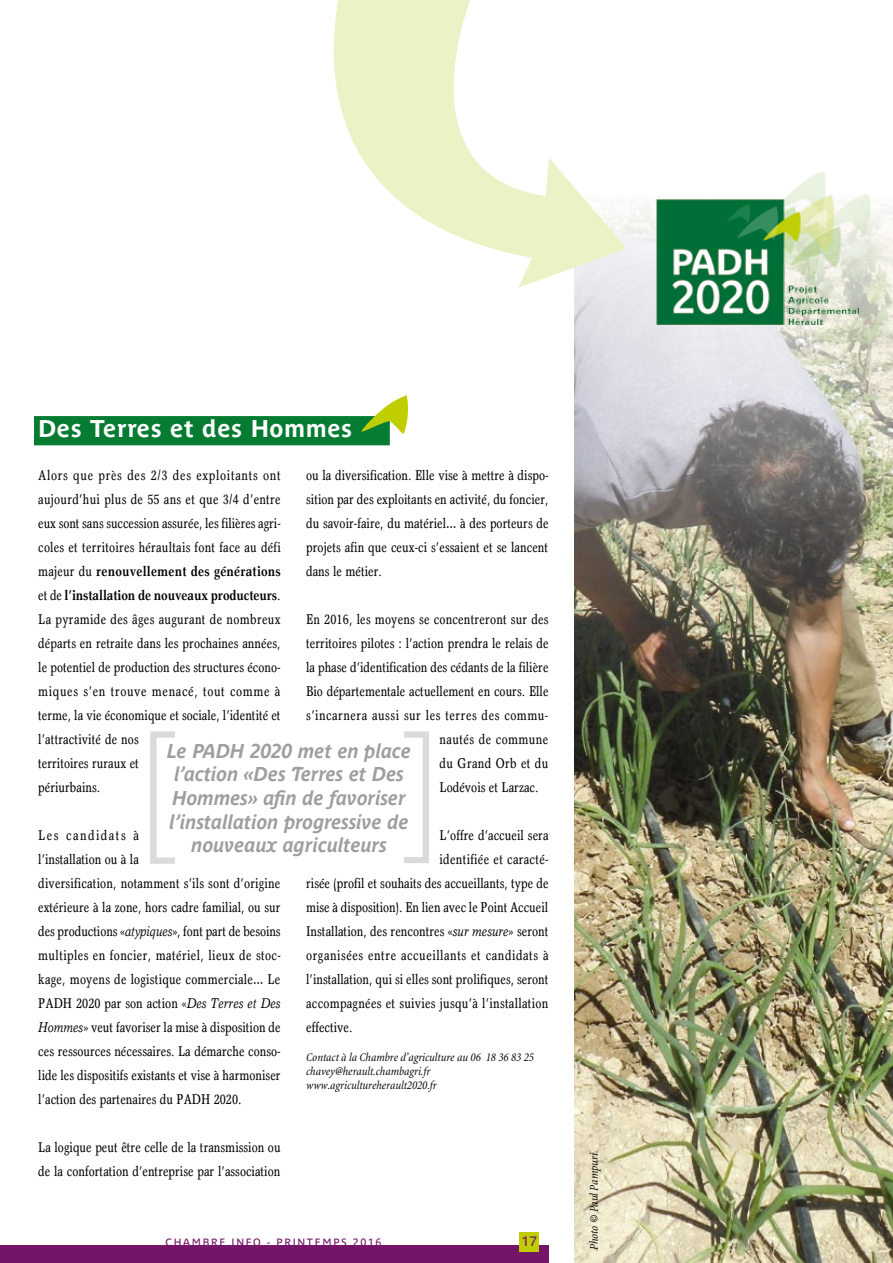
<style>
.page{position:relative;width:893px;height:1263px;background:#fff}
.page>*{position:absolute;margin:0;border:0;box-sizing:border-box;transform-origin:0 0}
.t1{font:700 24px "Parisine Plus Ptf";letter-spacing:.025em;color:#fff}
.t2{font:italic 700 19.8px/23.5px "Parisine Plus Ptf";color:#9c9e9f;text-align:center;scale:.95 1}
.t3{font:condensed 14.25px/24px "Garth Graphic";color:#000}
.t4{font:condensed 14.25px "Garth Graphic";letter-spacing:.035em;color:#000}
.t5{font:condensed 14.25px "Garth Graphic";letter-spacing:.025em;color:#000}
.t6{font:condensed 14.25px "Garth Graphic";letter-spacing:.02em;color:#000}
.t7{font:13.5px "Parisine Plus Ptf";color:#741568}
.t8{font:italic condensed 12px/14.4px "Minion";color:#000}
.t9{font:10.5px "Parisine Plus Ptf";letter-spacing:.16em;color:#741568}
.s1{font-weight:700}
.s2{font-style:italic;font-stretch:normal}
</style>
<div class="page">
<div style="left:0;top:1246px;width:549px;height:17px;background:#741568"></div>
<div style="left:519px;top:1232px;width:20px;height:19px;background:#c0ce00"></div>
<div style="left:34px;top:416px;width:356px;height:29px;background:#067b32"></div>
<svg style="left:361px;top:395px;width:47px;height:39px"></svg>
<img style="left:574px;top:196px;width:319px;height:1067px">
<div style="left:150px;top:731px;width:28px;height:133px;border:6px solid #d9dadb"></div>
<div style="left:401px;top:731px;width:28px;height:132px;border:6px solid #d9dadb"></div>
<img style="left:656px;top:171px;width:213px;height:154px">
<svg style="left:333px;top:0;width:294px;height:288px"></svg>
<h1 class="t1" style="left:38px;top:411px;width:315px">Des Terres et des Hommes</h1>
<p class="t3" style="left:38px;top:463px;width:244px">Alors que près des 2/3 des exploitants ont aujourd’hui plus de 55 ans et que 3/4 d’entre eux sont sans succession assurée, les filières agri&shy;coles et territoires héraultais font face au défi majeur du <span class="s1">renouvellement des générations </span>et de <span class="s1">l’installation de nouveaux producteurs</span>.<br>La pyramide des âges augurant de nombreux départs en retraite dans les prochaines années, le potentiel de production des structures écono&shy;miques s’en trouve menacé, tout comme à terme, la vie économique et sociale, l’identité et l’attractivité de nos<br>territoires ruraux et<br>périurbains.</p>
<p class="t3" style="left:38px;top:823px;width:244px">Les candidats à<br>l’installation ou à la<br>diversification, notamment s’ils sont d’origine extérieure à la zone, hors cadre familial, ou sur des productions <span class="s2">«atypiques»</span>, font part de besoins multiples en foncier, matériel, lieux de stoc&shy;kage, moyens de logistique commerciale… Le PADH 2020 par son action <span class="s2">«Des Terres et Des Hommes»</span> veut favoriser la mise à disposition de ces ressources nécessaires. La démarche conso&shy;lide les dispositifs existants et vise à harmoniser l’action des partenaires du PADH 2020.</p>
<p class="t3" style="left:38px;top:1135px;width:244px">La logique peut être celle de la transmission ou de la confortation d’entreprise par l’association</p>
<p class="t3" style="left:306px;top:463px;width:244px;text-align:justify">ou la diversification. Elle vise à mettre à dispo&shy;sition par des exploitants en activité, du foncier, du savoir-faire, du matériel… à des porteurs de projets afin que ceux-ci s’essaient et se lancent dans le métier.</p>
<p class="t3" style="left:306px;top:607px;width:244px">En 2016, les moyens se concentreront sur des</p>
<p class="t3" style="left:306px;top:631px;width:244px">territoires pilotes : l’action prendra le relais de</p>
<p class="t3" style="left:306px;top:655px;width:244px">la phase d’identification des cédants de la filière</p>
<p class="t3" style="left:306px;top:679px;width:244px">Bio départementale actuellement en cours. Elle</p>
<p class="t4" style="left:306px;top:706px;width:244px">s’incarnera aussi sur les terres des commu-</p>
<p class="t5" style="left:440px;top:730px;width:110px">nautés de commune</p>
<p class="t6" style="left:440px;top:754px;width:110px">du Grand Orb et du</p>
<p class="t3" style="left:440px;top:775px;width:100px">Lodévois et Larzac.</p>
<p class="t3" style="left:440px;top:823px;width:110px">L’offre d’accueil sera</p>
<p class="t3" style="left:440px;top:847px;width:110px">identifiée et caracté-</p>
<p class="t3" style="left:306px;top:871px;width:244px">risée (profil et souhaits des accueillants, type de</p>
<p class="t3" style="left:306px;top:895px;width:244px">mise à disposition). En lien avec le Point Accueil</p>
<p class="t3" style="left:306px;top:919px;width:244px">Installation, des rencontres <span class="s2">«sur mesure»</span> seront</p>
<p class="t4" style="left:306px;top:946px;width:244px">organisées entre accueillants et candidats à</p>
<p class="t3" style="left:306px;top:967px;width:244px">l’installation, qui si elles sont prolifiques, seront</p>
<p class="t3" style="left:306px;top:991px;width:244px">accompagnées et suivies jusqu’à l’installation</p>
<p class="t3" style="left:306px;top:1015px;width:48px">effective.</p>
<p class="t8" style="left:306px;top:1050px;width:229px">Contact à la Chambre d’agriculture au 06 18 36 83 25 chavey@herault.chambagri.fr www.agricultureherault2020.fr</p>
<h2 class="t2" style="left:167px;top:737px;width:258px">Le PADH 2020 met en place l’action «Des Terres et Des<br>Hommes» afin de favoriser l’installation progressive de nouveaux agriculteurs</h2>
<p class="t9" style="left:166px;top:1234px;width:217px">CHAMBRE INFO - PRINTEMPS 2016</p>
<p class="t7" style="left:522px;top:1231px;width:17px">17</p>
<p class="t8" style="left:587px;top:1250px;width:98px;rotate:-90deg">Photo © Paul Pampuri</p>
</div>
